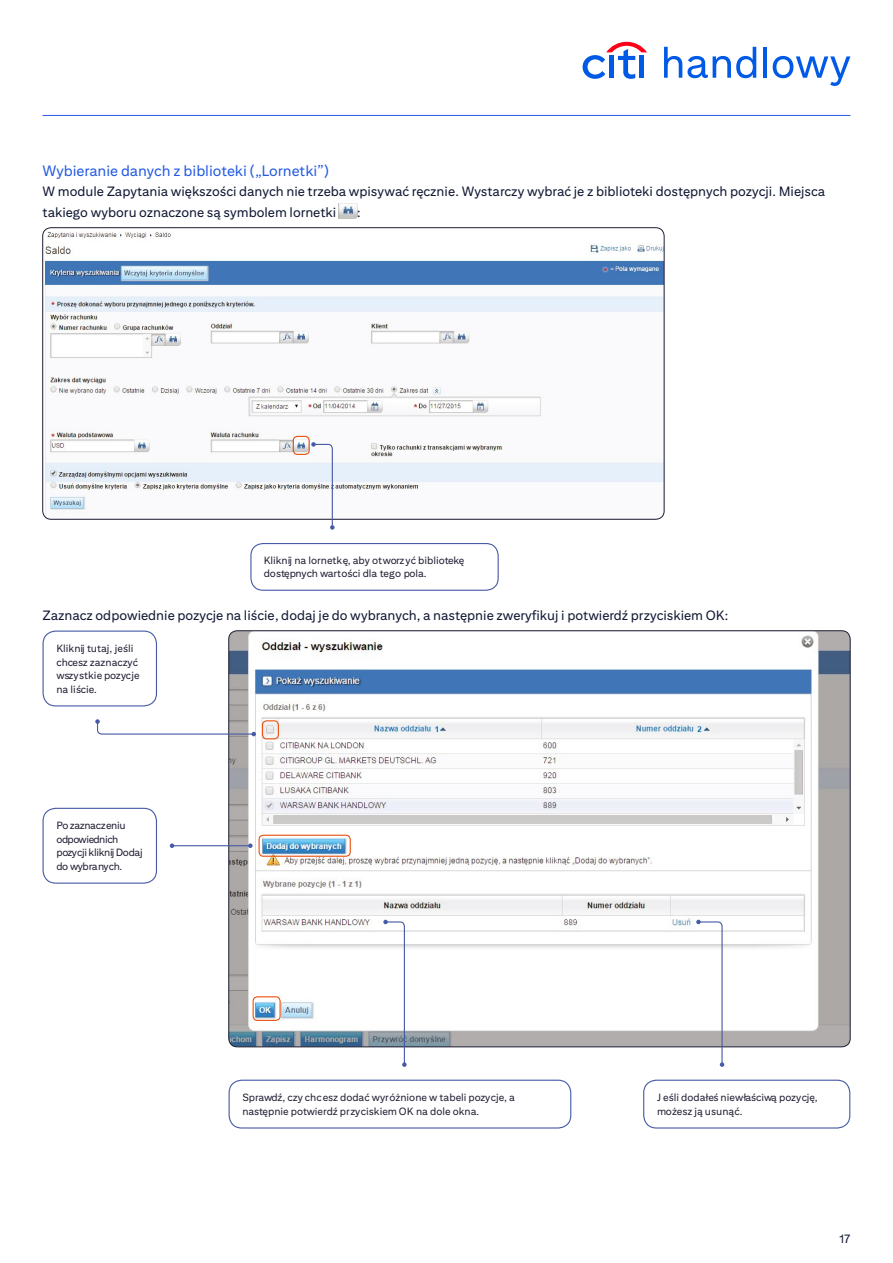
<style>
.page{position:relative;width:893px;height:1263px;background:#fff}
.page>*{position:absolute;margin:0;border:0;box-sizing:border-box;transform-origin:0 0}
.t1{font:15px "Citi Sans Text";color:#255be3}
.t2{font:13.5px/20.2px "Citi Sans Text";color:#0f1632}
.t3{font:12px "Citi Sans Text";color:#0f1632}
.t4{font:10.5px/13.5px "Citi Sans Text";color:#1d1d32}
.t5{font:10.5px/13.5px "Citi Sans Text";letter-spacing:-.03em;color:#1d1d32}
</style>
<div class="page">
<svg style="left:583px;top:42px;width:64px;height:37px"></svg>
<svg style="left:664px;top:47px;width:92px;height:31px"></svg>
<hr style="left:764px;top:47px;width:3px;height:31px;background:#005ae6">
<svg style="left:773px;top:56px;width:77px;height:30px"></svg>
<hr style="left:43px;top:115px;width:807px;height:1px;background:#255be3">
<img style="left:339px;top:204px;width:18px;height:14px">
<img style="left:43px;top:228px;width:621px;height:291px">
<svg style="left:250px;top:442px;width:249px;height:149px"></svg>
<div style="left:293px;top:436px;width:17px;height:19px;border:1px solid #e9520e;border-radius:4px"></div>
<img style="left:229px;top:631px;width:621px;height:416px">
<svg style="left:229px;top:1080px;width:342px;height:48px"></svg>
<svg style="left:643px;top:1080px;width:207px;height:48px"></svg>
<svg style="left:43px;top:630px;width:114px;height:76px"></svg>
<svg style="left:383px;top:920px;width:24px;height:147px"></svg>
<svg style="left:696px;top:920px;width:28px;height:147px"></svg>
<svg style="left:43px;top:719px;width:308px;height:302px"></svg>
<h1 class="t1" style="left:43px;top:162px;width:288px">Wybieranie danych z biblioteki („Lornetki”)</h1>
<p class="t2" style="left:43px;top:181px;width:784px">W module Zapytania większości danych nie trzeba wpisywać ręcznie. Wystarczy wybrać je z biblioteki dostępnych pozycji. Miejsca takiego wyboru oznaczone są symbolem lornetki</p>
<p class="t2" style="left:357px;top:201px;width:5px">:</p>
<p class="t4" style="left:264px;top:553px;width:202px">Kliknij na lornetkę, aby otworzyć bibliotekę dostępnych wartości dla tego pola.</p>
<p class="t2" style="left:43px;top:604px;width:687px">Zaznacz odpowiednie pozycje na liście, dodaj je do wybranych, a następnie zweryfikuj i potwierdź przyciskiem OK:</p>
<p class="t4" style="left:56px;top:641px;width:85px">Kliknij tutaj, jeśli chcesz zaznaczyć wszystkie pozycje na liście.</p>
<p class="t5" style="left:56px;top:819px;width:88px">Po zaznaczeniu odpowiednich pozycji kliknij Dodaj do wybranych.</p>
<p class="t4" style="left:242px;top:1090px;width:274px">Sprawdź, czy chcesz dodać wyróżnione w tabeli pozycje, a następnie potwierdź przyciskiem OK na dole okna.</p>
<p class="t4" style="left:657px;top:1090px;width:162px">J eśli dodałeś niewłaściwą pozycję, możesz ją usunąć.</p>
<p class="t3" style="left:839px;top:1232px;width:12px">17</p>
</div>
